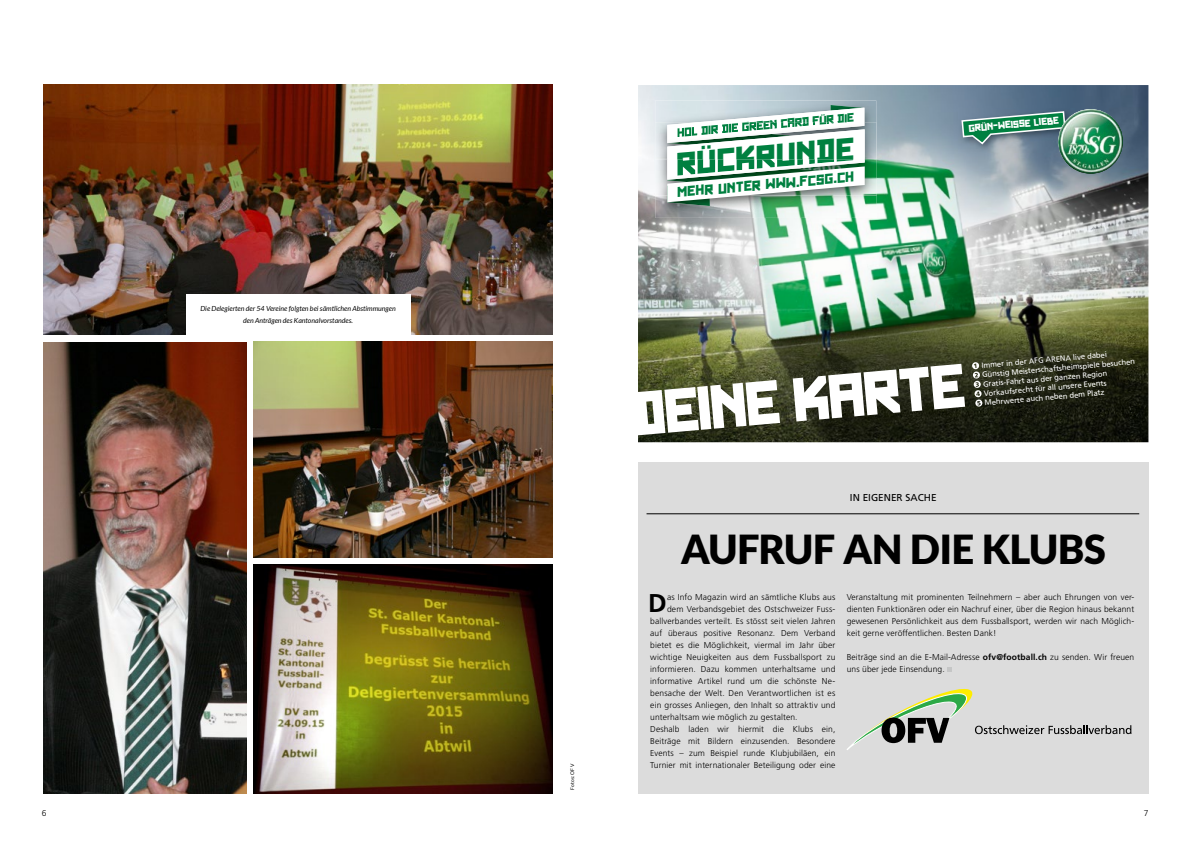
<style>
.page{position:relative;width:1191px;height:842px;background:#fff}
.page>*{position:absolute;margin:0;border:0;box-sizing:border-box;transform-origin:0 0}
.t1{font:800 78.2px "SFWADIMGIANT";color:#fff}
.t2{font:800 42px "SFWADIMGIANT";color:#008040}
.t3{font:900 40px "Lato";letter-spacing:-.015em;color:#000}
.t4{font:700 25.7px "Frutiger LT";color:#000}
.t5{font:800 18.2px "SFWADIMGIANT";color:#008040}
.t6{font:800 15.7px "SFWADIMGIANT";color:#008040}
.t7{font:800 12.9px "SFWADIMGIANT";color:#fff}
.t8{font:10px "Frutiger LT";color:#000}
.t9{font:300 8.5px/12px "Frutiger LT";letter-spacing:.01em;color:#000;text-align:justify}
.t10{font:7.7px/9.4px "Frutiger LT Pro";color:#fff}
.t11{font:italic 7px/12px "Lato";color:#000;text-align:center}
.t12{font:5px "Lato";letter-spacing:.015em;color:#000}
.s1{font-weight:700}
</style>
<div class="page">
<img style="left:253px;top:564px;width:300px;height:229px">
<img style="left:253px;top:342px;width:300px;height:216px">
<img style="left:43px;top:342px;width:204px;height:451px">
<img style="left:43px;top:84px;width:510px;height:251px">
<div style="left:186px;top:294px;width:224px;height:42px;background:#fff"></div>
<div style="left:638px;top:462px;width:510px;height:331px;background:#dcdcdc"></div>
<hr style="left:646px;top:514px;width:493px;height:1px;background:#000">
<svg style="left:947px;top:668px;width:4px;height:4px"></svg>
<svg style="left:847px;top:689px;width:284px;height:61px"></svg>
<img style="left:638px;top:85px;width:510px;height:357px">
<img style="left:655px;top:101px;width:221px;height:21px">
<img style="left:830px;top:105px;width:32px;height:3px">
<img style="left:655px;top:122px;width:221px;height:73px">
<img style="left:846px;top:159px;width:30px;height:59px">
<img style="left:655px;top:195px;width:191px;height:23px">
<img style="left:667px;top:202px;width:43px;height:4px">
<svg style="left:667px;top:108px;width:197px;height:94px"></svg>
<img style="left:958px;top:108px;width:116px;height:45px">
<svg style="left:960px;top:110px;width:106px;height:35px;background:#4a8978"></svg>
<img style="left:1058px;top:109px;width:64px;height:65px;border-radius:32px">
<svg style="left:972px;top:362px;width:10px;height:45px"></svg>
<p class="t11" style="left:200px;top:303px;width:197px">Die Delegierten der 54 Vereine folgten bei sämtlichen Abstimmungen den Anträgen des Kantonalvorstandes.</p>
<h3 class="t6" style="left:676px;top:123px;width:179px;rotate:-5deg">HOL DIR DIE GREEN CARD FÜR DIE</h3>
<h2 class="t2" style="left:674px;top:137px;width:179px;rotate:-5deg">RÜCKRUNDE</h2>
<h3 class="t5" style="left:676px;top:180px;width:179px;rotate:-5deg">MEHR UNTER WWW.FCSG.CH</h3>
<h3 class="t7" style="left:968px;top:120px;width:92px;rotate:-5deg">GRÜN-WEISSE LIEBE</h3>
<p class="t12" style="left:569px;top:790px;width:27px;rotate:-90deg">Fotos: OFV</p>
<h1 class="t1" style="left:628px;top:363px;width:336px;rotate:-5deg">deine karte</h1>
<p class="t10" style="left:981px;top:361px;width:155px;rotate:-5deg">Immer in der AFG ARENA live dabei Günstig Meisterschaftsheimspiele besuchen Gratis-Fahrt aus der ganzen Region Vorkaufsrecht für all unsere Events<br>Mehrw erte auch neben dem Platz</p>
<p class="t8" style="left:850px;top:491px;width:88px">IN EIGENER SACHE</p>
<h3 class="t3" style="left:681px;top:526px;width:426px">AUFRUF AN DIE KLUBS</h3>
<h3 class="t4" style="left:648px;top:588px;width:20px">D</h3>
<p class="t9" style="left:667px;top:591px;width:170px">as Info Magazin wird an sämtliche Klubs aus</p>
<p class="t9" style="left:667px;top:603px;width:170px">dem Verbandsgebiet des Ostschweizer Fuss-</p>
<p class="t9" style="left:650px;top:615px;width:187px">ballverbandes verteilt. Es stösst seit vielen Jahren</p>
<p class="t9" style="left:650px;top:627px;width:187px">auf überaus positive Resonanz. Dem Verband</p>
<p class="t9" style="left:650px;top:639px;width:186px">bietet es die Möglichkeit, viermal im Jahr über</p>
<p class="t9" style="left:650px;top:651px;width:187px">wichtige Neuigkeiten aus dem Fussballsport zu</p>
<p class="t9" style="left:650px;top:663px;width:187px">informieren. Dazu kommen unterhaltsame und</p>
<p class="t9" style="left:650px;top:675px;width:187px">informative Artikel rund um die schönste Ne-</p>
<p class="t9" style="left:650px;top:687px;width:187px">bensache der Welt. Den Verantwortlichen ist es</p>
<p class="t9" style="left:650px;top:699px;width:187px">ein grosses Anliegen, den Inhalt so attraktiv und</p>
<p class="t9" style="left:650px;top:711px;width:149px">unterhaltsam wie möglich zu gestalten.</p>
<p class="t9" style="left:650px;top:723px;width:186px">Deshalb laden wir hiermit die Klubs ein,</p>
<p class="t9" style="left:650px;top:735px;width:187px">Beiträge mit Bildern einzusenden. Besondere</p>
<p class="t9" style="left:650px;top:747px;width:187px">Events – zum Beispiel runde Klubjubiläen, ein</p>
<p class="t9" style="left:650px;top:759px;width:187px">Turnier mit internationaler Beteiligung oder eine</p>
<p class="t9" style="left:846px;top:591px;width:289px">Veranstaltung mit prominenten Teilnehmern – aber auch Ehrungen von ver&shy;dienten Funktionären oder ein Nachruf einer, über die Region hinaus bekannt gewesenen Persönlichkeit aus dem Fussballsport, werden wir nach Möglich&shy;keit gerne veröffentlichen. Besten Dank!</p>
<p class="t9" style="left:846px;top:651px;width:289px">Beiträge sind an die E-Mail-Adresse <span class="s1">ofv@football.ch</span> zu senden. Wir freuen uns über jede Einsendung.</p>
<p class="t9" style="left:42px;top:807px;width:6px">6</p>
<p class="t9" style="left:1143px;top:807px;width:6px">7</p>
</div>
